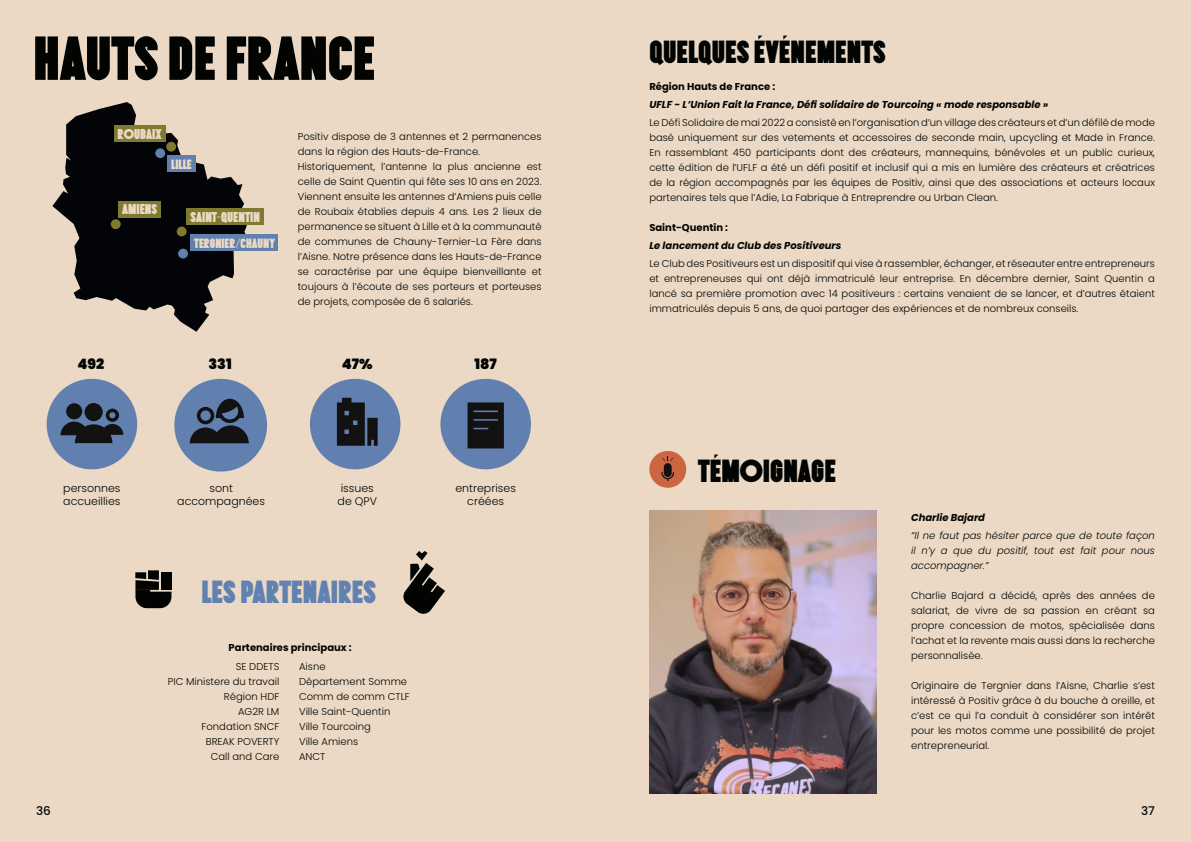
<style>
.page{position:relative;width:1191px;height:842px;background:#fff}
.page>*{position:absolute;margin:0;border:0;box-sizing:border-box;transform-origin:0 0}
.t1{font:62px "Tombstone Positiv";color:#010401}
.t2{font:32px "Tombstone Positiv";color:#010401}
.t3{font:32px "Tombstone Positiv";color:#6181b0}
.t4{font:14.3px "Tombstone Positiv";color:#ebd9c6}
.t5{font:900 14.3px "Poppins";color:#010401}
.t6{font:13.4px "Tombstone Positiv";color:#ebd9c6}
.t7{font:500 12px "Poppins";color:#010401}
.t8{font:300 11px "Poppins";color:#010401}
.Justifié_à_gauche{font:300 10px/15px "Poppins";color:#010401;text-align:justify}
.Justifié_à_gauche-2{font:italic 700 10px "Poppins";color:#010401}
.Justifié_à_gauche-3{font:italic 300 10px/15px "Poppins";color:#010401;text-align:justify}
.Justifié_à_gauche-4{font:700 10px "Poppins";color:#010401}
</style>
<div class="page">
<div style="left:0;top:0;width:595px;height:842px;background:#ebd9c6"></div>
<div style="left:595px;top:0;width:596px;height:842px;background:#ebd9c6"></div>
<svg style="left:46px;top:378px;width:92px;height:92px"></svg>
<svg style="left:309px;top:378px;width:92px;height:92px"></svg>
<svg style="left:440px;top:378px;width:91px;height:92px"></svg>
<svg style="left:174px;top:378px;width:94px;height:94px"></svg>
<svg style="left:135px;top:570px;width:36px;height:38px"></svg>
<svg style="left:403px;top:551px;width:42px;height:63px"></svg>
<svg style="left:52px;top:102px;width:195px;height:230px;fill:#030407"></svg>
<div style="left:114px;top:126px;width:51px;height:16px;background:#7e7b2e"></div>
<div style="left:187px;top:209px;width:77px;height:16px;background:#7e7b2e"></div>
<div style="left:168px;top:156px;width:28px;height:16px;background:#6080ad"></div>
<div style="left:191px;top:235px;width:87px;height:16px;background:#6080ad"></div>
<div style="left:155px;top:148px;width:10px;height:10px;background:#6080ad;border-radius:50%"></div>
<div style="left:178px;top:249px;width:10px;height:9px;background:#6080ad;border-radius:50%"></div>
<div style="left:166px;top:142px;width:10px;height:10px;background:#7e7b2e;border-radius:50%"></div>
<div style="left:177px;top:227px;width:10px;height:9px;background:#7e7b2e;border-radius:50%"></div>
<div style="left:118px;top:201px;width:43px;height:16px;background:#7e7b2e"></div>
<div style="left:111px;top:219px;width:10px;height:10px;background:#7e7b2e;border-radius:50%"></div>
<img style="left:649px;top:511px;width:227px;height:282px">
<svg style="left:649px;top:451px;width:38px;height:37px"></svg>
<p class="t1" style="left:33px;top:24px;width:343px">HAUTS DE FRANCE</p>
<h3 class="t4" style="left:118px;top:126px;width:46px">ROUBAIX</h3>
<h3 class="t6" style="left:171px;top:157px;width:22px">LILLE</h3>
<h3 class="t4" style="left:122px;top:201px;width:37px">AMIENS</h3>
<h3 class="t4" style="left:190px;top:209px;width:71px">SAINT-QUENTIN</h3>
<h3 class="t6" style="left:194px;top:236px;width:82px">TERGNIER/CHAUNY</h3>
<p class="Justifié_à_gauche" style="left:298px;top:129px;width:245px">Positiv dispose de 3 antennes et 2 permanences dans la région des Hauts-de-France.</p>
<p class="Justifié_à_gauche" style="left:298px;top:159px;width:245px">Historiquement, l’antenne la plus ancienne est celle de Saint Quentin qui fête ses 10 ans en 2023.<br>Viennent ensuite les antennes d’Amiens puis celle de Roubaix établies depuis 4 ans. Les 2 lieux de permanence se situent à Lille et à la communauté de communes de Chauny-Ternier-La Fère dans l’Aisne. Notre présence dans les Hauts-de-France se caractérise par une équipe bienveillante et toujours à l’écoute de ses porteurs et porteuses de projets, composée de 6 salariés.</p>
<p class="t5" style="left:77px;top:356px;width:28px">492</p>
<p class="t5" style="left:208px;top:356px;width:25px">331</p>
<p class="t5" style="left:342px;top:356px;width:32px">47%</p>
<p class="t5" style="left:474px;top:356px;width:24px">187</p>
<p class="t8" style="left:63px;top:482px;width:59px">personnes</p>
<p class="t8" style="left:63px;top:495px;width:59px">accueillies</p>
<p class="t8" style="left:209px;top:482px;width:25px">sont</p>
<p class="t8" style="left:177px;top:495px;width:89px">accompagnées</p>
<p class="t8" style="left:341px;top:482px;width:35px">issues</p>
<p class="t8" style="left:337px;top:495px;width:41px">de QPV</p>
<p class="t3" style="left:201px;top:574px;width:176px">LES PARTENAIRES</p>
<p class="Justifié_à_gauche-4" style="left:229px;top:642px;width:125px">Partenaires principaux :</p>
<p class="Justifié_à_gauche" style="left:299px;top:659px;width:28px">Aisne</p>
<p class="Justifié_à_gauche" style="left:299px;top:674px;width:110px">Département Somme</p>
<p class="Justifié_à_gauche" style="left:299px;top:689px;width:112px">Comm de comm CTLF</p>
<p class="Justifié_à_gauche" style="left:299px;top:704px;width:93px">Ville Saint-Quentin</p>
<p class="Justifié_à_gauche" style="left:299px;top:719px;width:73px">Ville Tourcoing</p>
<p class="Justifié_à_gauche" style="left:299px;top:734px;width:61px">Ville Amiens</p>
<p class="Justifié_à_gauche" style="left:299px;top:749px;width:28px">ANCT</p>
<p class="Justifié_à_gauche" style="left:236px;top:659px;width:45px">SE DDETS</p>
<p class="Justifié_à_gauche" style="left:168px;top:674px;width:113px">PIC Ministere du travail</p>
<p class="Justifié_à_gauche" style="left:224px;top:689px;width:57px">Région HDF</p>
<p class="Justifié_à_gauche" style="left:238px;top:704px;width:43px">AG2R LM</p>
<p class="Justifié_à_gauche" style="left:202px;top:719px;width:79px">Fondation SNCF</p>
<p class="Justifié_à_gauche" style="left:206px;top:734px;width:75px">BREAK POVERTY</p>
<p class="Justifié_à_gauche" style="left:211px;top:749px;width:70px">Call and Care</p>
<p class="t8" style="left:455px;top:482px;width:62px">entreprises</p>
<p class="t8" style="left:467px;top:495px;width:38px">créées</p>
<p class="t2" style="left:649px;top:35px;width:238px">QUELQUES ÉVÉNEMENTS</p>
<p class="Justifié_à_gauche-4" style="left:649px;top:81px;width:127px">Région Hauts de France :</p>
<p class="Justifié_à_gauche-2" style="left:649px;top:99px;width:400px">UFLF - L’Union Fait la France, Défi solidaire de Tourcoing « mode responsable »</p>
<p class="Justifié_à_gauche" style="left:649px;top:115px;width:507px">Le Défi Solidaire de mai 2022 a consisté en l’organisation d’un village des créateurs et d’un défilé de mode basé uniquement sur des vetements et accessoires de seconde main, upcycling et Made in France.<br>En rassemblant 450 participants dont des créateurs, mannequins, bénévoles et un public curieux, cette édition de l’UFLF a été un défi positif et inclusif qui a mis en lumière des créateurs et créatrices de la région accompagnés par les équipes de Positiv, ainsi que des associations et acteurs locaux partenaires tels que l’Adie, La Fabrique à Entreprendre ou Urban Clean.</p>
<p class="Justifié_à_gauche-4" style="left:649px;top:222px;width:80px">Saint-Quentin :</p>
<p class="Justifié_à_gauche-2" style="left:649px;top:240px;width:194px">Le lancement du Club des Positiveurs</p>
<p class="Justifié_à_gauche" style="left:649px;top:256px;width:507px">Le Club des Positiveurs est un dispositif qui vise à rassembler, échanger, et réseauter entre entrepreneurs et entrepreneuses qui ont déjà immatriculé leur entreprise. En décembre dernier, Saint Quentin a lancé sa première promotion avec 14 positiveurs : certains venaient de se lancer, et d’autres étaient immatriculés depuis 5 ans, de quoi partager des expériences et de nombreux conseils.</p>
<p class="t2" style="left:698px;top:453px;width:139px">TÉMOIGNAGE</p>
<p class="Justifié_à_gauche-2" style="left:911px;top:512px;width:75px">Charlie Bajard</p>
<p class="Justifié_à_gauche-3" style="left:911px;top:528px;width:245px">“Il ne faut pas hésiter parce que de toute façon il n’y a que du positif, tout est fait pour nous accompagner.”</p>
<p class="Justifié_à_gauche" style="left:911px;top:588px;width:245px">Charlie Bajard a décidé, après des années de salariat, de vivre de sa passion en créant sa propre concession de motos, spécialisée dans l’achat et la revente mais aussi dans la recherche personnalisée.</p>
<p class="Justifié_à_gauche" style="left:911px;top:678px;width:245px">Originaire de Tergnier dans l’Aisne, Charlie s’est intéressé à Positiv grâce à du bouche à oreille, et c’est ce qui l’a conduit à considérer son intérêt pour les motos comme une possibilité de projet entrepreneurial.</p>
<p class="t7" style="left:36px;top:803px;width:16px">36</p>
<p class="t7" style="left:1141px;top:803px;width:15px">37</p>
</div>
